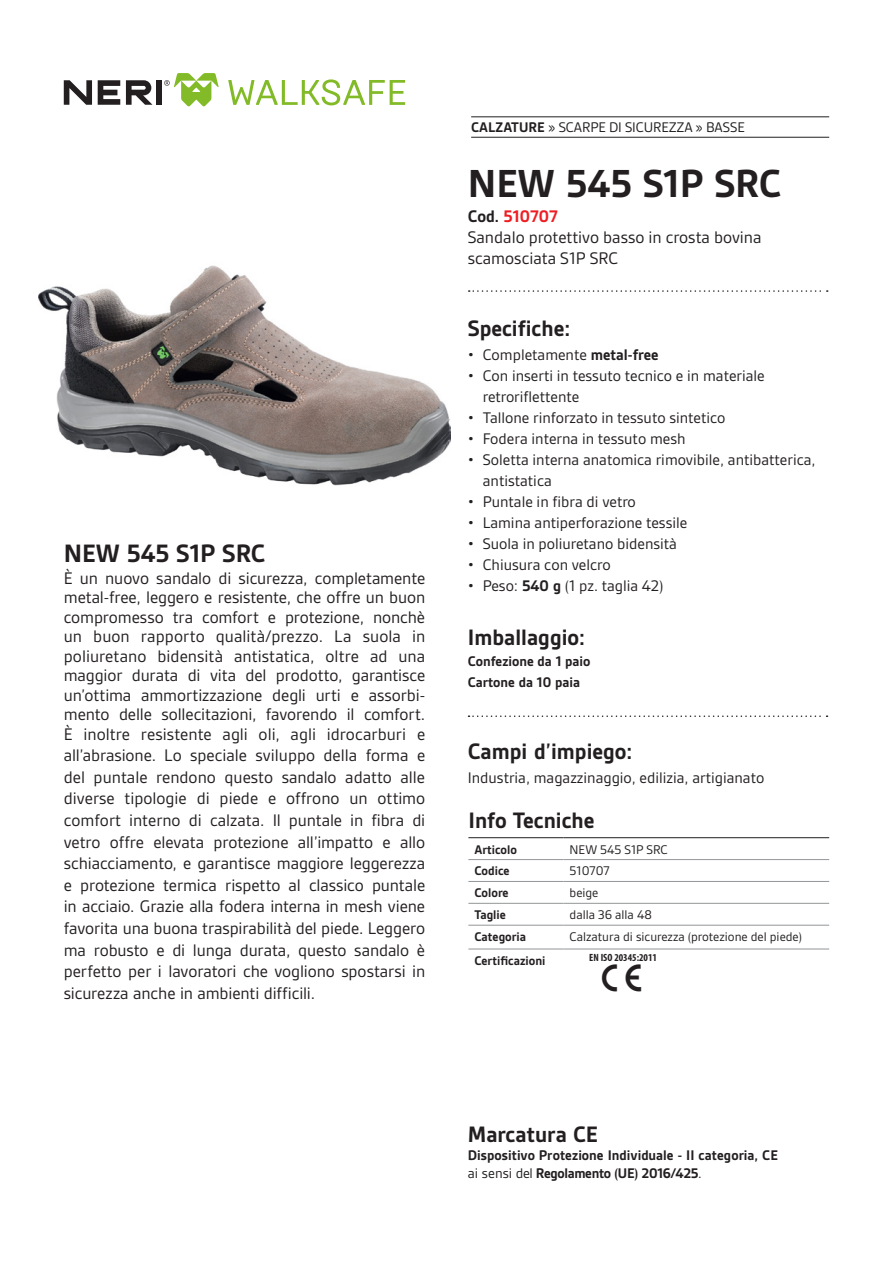
<style>
.page{position:relative;width:893px;height:1263px;background:#fff}
.page>*{position:absolute;margin:0;border:0;box-sizing:border-box;transform-origin:0 0}
.t1{font:700 42px "Gesta";color:#231f20}
.t2{font:700 27px "Gesta";color:#231f20}
.t3{font:27px "Neri Simbols Normal";color:#231f20}
.t4{font:700 24px "Gesta";color:#231f20}
.t5{font:18px/21.6px "Gesta";color:#231f20;text-align:justify}
.t6{font:16.5px/21px "Gesta";color:#231f20}
.t7{font:700 15px/21px "Gesta";color:#231f20}
.t8{font:15px "Gesta";letter-spacing:-.005em;color:#231f20}
.t9{font:13.5px "Gesta";color:#231f20}
.t10{font:700 13.5px "Gesta";color:#231f20}
.t11{font:700 condensed 10.5px "Myriad Pro";color:#231f20}
.s1{font-weight:700}
.s2{font-weight:700;color:#ee1d23}
.s3{font-weight:400}
</style>
<div class="page">
<svg style="left:126px;top:80px;width:26px;height:25px"></svg>
<svg style="left:64px;top:80px;width:28px;height:25px"></svg>
<svg style="left:98px;top:80px;width:22px;height:25px"></svg>
<div style="left:156px;top:80px;width:6px;height:25px;background:#231f20"></div>
<svg style="left:164px;top:73px;width:55px;height:33px"></svg>
<svg style="left:228px;top:79px;width:177px;height:26px"></svg>
<img style="left:38px;top:265px;width:413px;height:221px">
<hr style="left:471px;top:137px;width:358px;height:1px;background:#231f20">
<hr style="left:471px;top:116px;width:358px;height:1px;background:#231f20">
<svg style="left:469px;top:290px;width:359px;height:2px"></svg>
<svg style="left:468px;top:715px;width:359px;height:2px"></svg>
<hr style="left:468px;top:837px;width:96px;height:1px;background:#231f20">
<hr style="left:564px;top:837px;width:265px;height:1px;background:#231f20">
<hr style="left:468px;top:859px;width:96px;height:1px;background:#939598">
<hr style="left:564px;top:859px;width:265px;height:1px;background:#939598">
<hr style="left:468px;top:881px;width:96px;height:1px;background:#939598">
<hr style="left:564px;top:881px;width:265px;height:1px;background:#939598">
<hr style="left:468px;top:903px;width:96px;height:1px;background:#939598">
<hr style="left:564px;top:903px;width:265px;height:1px;background:#939598">
<hr style="left:468px;top:925px;width:96px;height:1px;background:#939598">
<hr style="left:564px;top:925px;width:265px;height:1px;background:#939598">
<hr style="left:468px;top:949px;width:96px;height:1px;background:#939598">
<hr style="left:564px;top:949px;width:265px;height:1px;background:#939598">
<h2 class="t2" style="left:64px;top:538px;width:203px">NEW 545 S1P SRC</h2>
<p class="t5" style="left:64px;top:568px;width:363px;line-height:19.5px">È un nuovo sandalo di sicurezza, completamente metal-free, leggero e resistente, che offre un buon compromesso tra comfort e protezione, nonchè un buon rapporto qualità/prezzo. La suola in poliuretano bidensità antistatica, oltre ad una maggior durata di vita del prodotto, garantisce un’ottima ammortizzazione degli urti e assorbi&shy;mento delle sollecitazioni, favorendo il comfort.<br>È inoltre resistente agli oli, agli idrocarburi e</p>
<p class="t5" style="left:64px;top:745px;width:363px">all’abrasione. Lo speciale sviluppo della forma e del puntale rendono questo sandalo adatto alle diverse tipologie di piede e offrono un ottimo comfort interno di calzata. Il puntale in fibra di vetro offre elevata protezione all’impatto e allo schiacciamento, e garantisce maggiore leggerezza e protezione termica rispetto al classico puntale in acciaio. Grazie alla fodera interna in mesh viene favorita una buona traspirabilità del piede. Leggero ma robusto e di lunga durata, questo sandalo è perfetto per i lavoratori che vogliono spostarsi in sicurezza anche in ambienti difficili.</p>
<p class="t8" style="left:471px;top:120px;width:275px"><span class="s1">CALZATURE</span> » SCARPE DI SICUREZZA » BASSE</p>
<h1 class="t1" style="left:468px;top:161px;width:315px">NEW 545 S1P SRC</h1>
<p class="t5" style="left:468px;top:206px;width:295px;line-height:21px;text-align:left"><span class="s1">Cod.</span> <span class="s2">510707<br></span>Sandalo protettivo basso in crosta bovina scamosciata S1P SRC</p>
<h3 class="t4" style="left:468px;top:315px;width:104px">Specifiche:</h3>
<p class="t6" style="left:468px;top:344px;width:192px">• Completamente <span class="s1">metal-free</span></p>
<p class="t6" style="left:483px;top:365px;width:283px;text-indent:-15px">• Con inserti in tessuto tecnico e in materiale retroriflettente</p>
<p class="t6" style="left:468px;top:407px;width:259px">• Tallone rinforzato in tessuto sintetico</p>
<p class="t6" style="left:468px;top:428px;width:219px">• Fodera interna in tessuto mesh</p>
<p class="t6" style="left:483px;top:449px;width:334px;text-indent:-15px">• Soletta interna anatomica rimovibile, antibatterica, antistatica</p>
<p class="t6" style="left:468px;top:491px;width:170px">• Puntale in fibra di vetro</p>
<p class="t6" style="left:468px;top:512px;width:221px">• Lamina antiperforazione tessile</p>
<p class="t6" style="left:468px;top:533px;width:211px">• Suola in poliuretano bidensità</p>
<p class="t6" style="left:468px;top:554px;width:144px">• Chiusura con velcro</p>
<p class="t6" style="left:468px;top:575px;width:197px">• Peso: <span class="s1">540 g</span> (1 pz. taglia 42)</p>
<h3 class="t4" style="left:468px;top:624px;width:119px">Imballaggio:</h3>
<p class="t7" style="left:468px;top:651px;width:124px">Confezione da 1 paio<br>Cartone da 10 paia</p>
<h3 class="t4" style="left:468px;top:738px;width:166px">Campi d’impiego:</h3>
<p class="t6" style="left:468px;top:767px;width:298px">Industria, magazzinaggio, edilizia, artigianato</p>
<h3 class="t4" style="left:468px;top:807px;width:128px">Info Tecniche</h3>
<p class="t10" style="left:474px;top:842px;width:44px">Articolo</p>
<p class="t9" style="left:570px;top:842px;width:100px">NEW 545 S1P SRC</p>
<p class="t10" style="left:474px;top:864px;width:37px">Codice</p>
<p class="t9" style="left:570px;top:864px;width:42px">510707</p>
<p class="t10" style="left:474px;top:886px;width:36px">Colore</p>
<p class="t9" style="left:570px;top:886px;width:30px">beige</p>
<p class="t10" style="left:474px;top:907px;width:33px">Taglie</p>
<p class="t9" style="left:570px;top:908px;width:84px">dalla 36 alla 48</p>
<p class="t10" style="left:474px;top:929px;width:53px">Categoria</p>
<p class="t9" style="left:570px;top:929px;width:234px">Calzatura di sicurezza (protezione del piede)</p>
<p class="t10" style="left:474px;top:953px;width:73px">Certificazioni</p>
<h2 class="t3" style="left:602px;top:965px;width:41px">A</h2>
<p class="t11" style="left:589px;top:950px;width:69px">EN ISO 20345:2011</p>
<h3 class="t4" style="left:468px;top:1121px;width:132px">Marcatura CE</h3>
<p class="t7" style="left:468px;top:1146px;width:312px;line-height:18px">Dispositivo Protezione Individuale - II categoria, CE <span class="s3">ai sensi del</span> Regolamento (UE) 2016/425<span class="s3">.</span></p>
</div>
